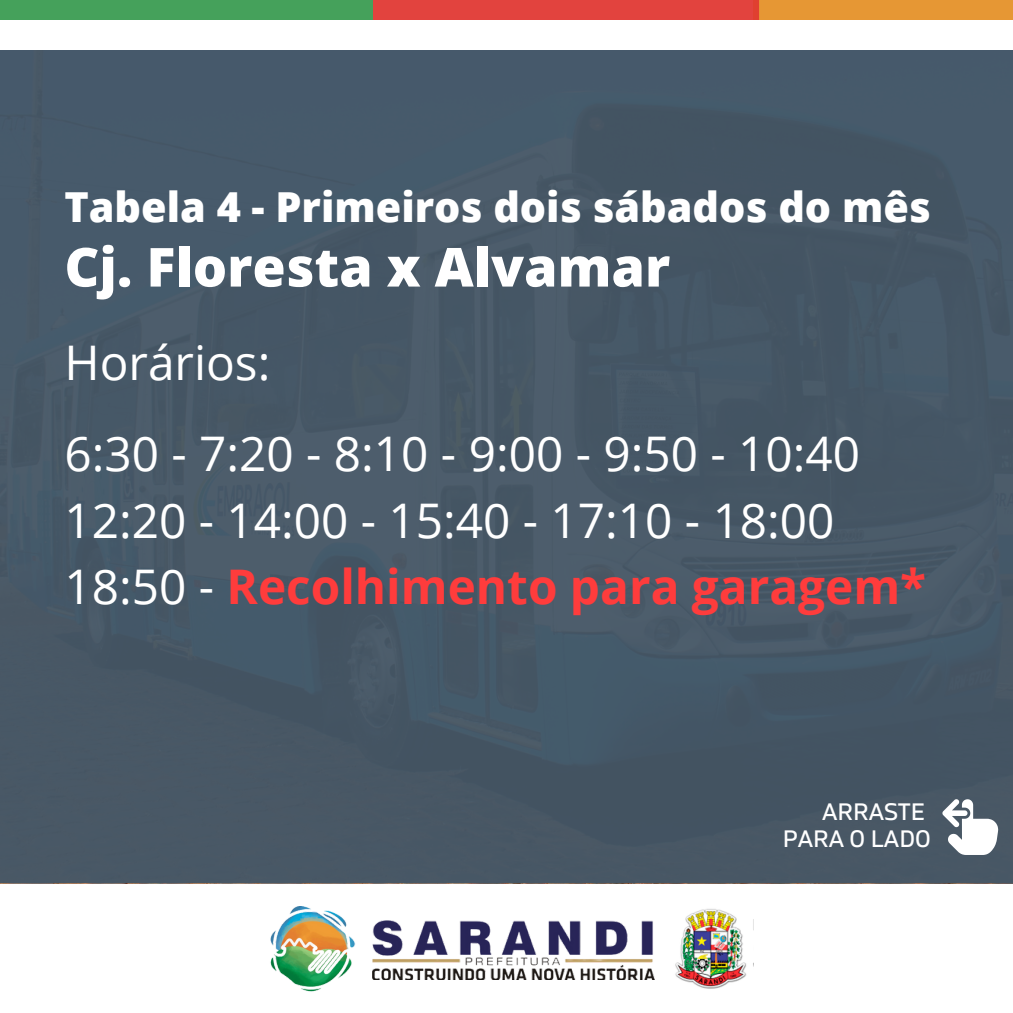
<style>
.page{position:relative;width:1013px;height:1013px;background:#fff}
.page>*{position:absolute;margin:0;border:0;box-sizing:border-box;transform-origin:0 0}
.t1{font:800 53.88px "Open Sans";color:#fff}
.t2{font:47.75px "Open Sans";color:#fff}
.t3{font:700 47.75px "Open Sans";color:#ff3c3c}
.t4{font:800 41.38px "Open Sans";color:#fff}
.t5{font:23.75px "Gilam";color:#fff}
.s1{font-weight:400;color:#fff}
</style>
<div class="page">
<img style="left:675px;top:909px;width:72px;height:80px">
<img style="left:270px;top:906px;width:86px;height:86px">
<img style="left:372px;top:920px;width:282px;height:59px">
<div style="left:0;top:50px;width:1012px;height:833px;background:#465766"></div>
<div style="left:0;top:0;width:372px;height:20px;background:#45a15b"></div>
<div style="left:373px;top:0;width:386px;height:20px;background:#e2433e"></div>
<div style="left:759px;top:0;width:253px;height:20px;background:#e79436"></div>
<svg style="left:942px;top:799px;width:56px;height:56px"></svg>
<p class="t4" style="left:64px;top:177px;width:868px">Tabela 4 - Primeiros dois sábados do mês</p>
<p class="t1" style="left:64px;top:229px;width:607px">Cj. Floresta x Alvamar</p>
<p class="t2" style="left:64px;top:329px;width:207px">Horários:</p>
<p class="t2" style="left:64px;top:420px;width:797px">6:30 - 7:20 - 8:10 - 9:00 - 9:50 - 10:40</p>
<p class="t2" style="left:64px;top:486px;width:771px">12:20 - 14:00 - 15:40 - 17:10 - 18:00</p>
<p class="t3" style="left:64px;top:553px;width:863px"><span class="s1">18:50 -</span> Recolhimento para garagem*</p>
<p class="t5" style="left:822px;top:797px;width:105px">ARRASTE</p>
<p class="t5" style="left:782px;top:824px;width:149px">PARA O LADO</p>
</div>
